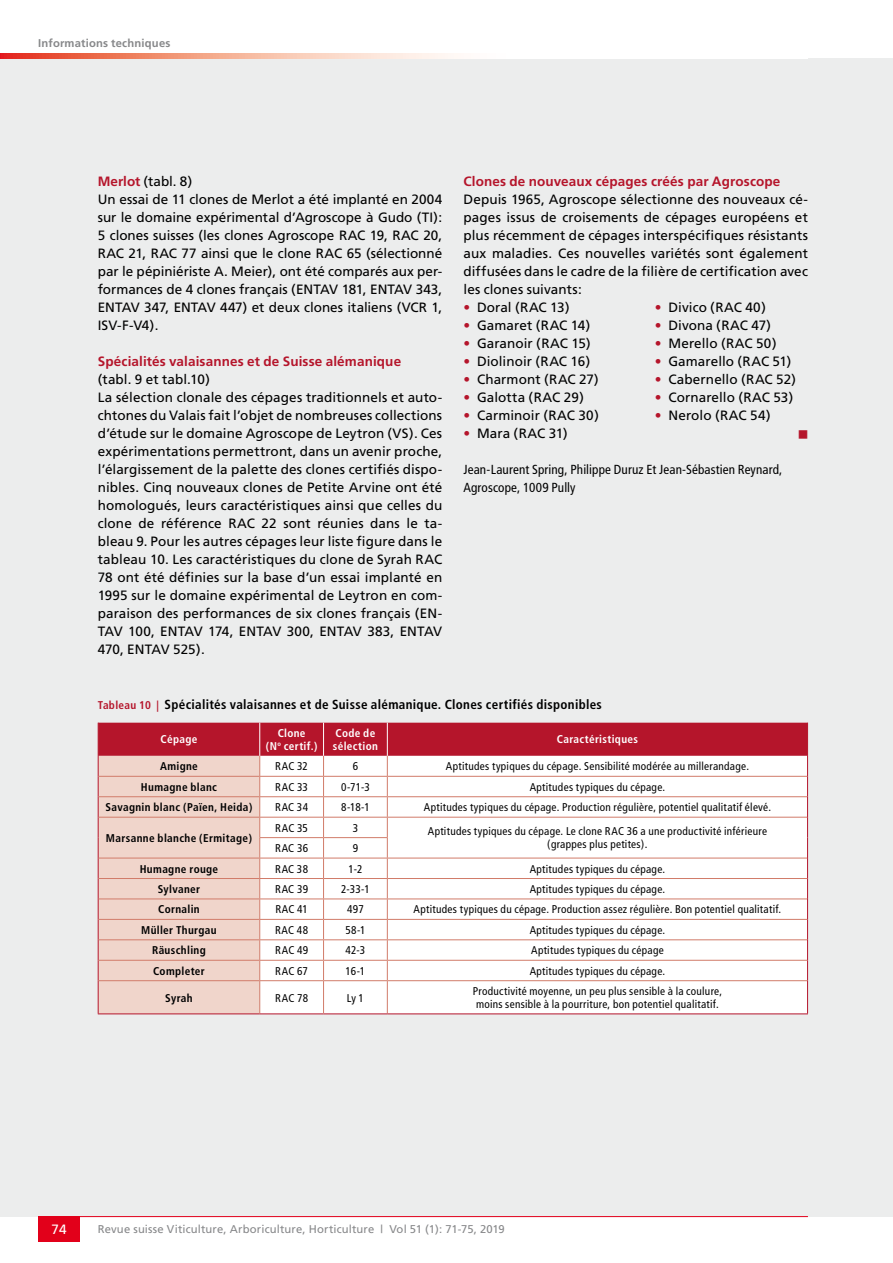
<style>
.page{position:relative;width:893px;height:1263px;background:#fff}
.page>*{position:absolute;margin:0;border:0;box-sizing:border-box;transform-origin:0 0}
.t1{font:13.5px/18px "Frutiger";letter-spacing:.005em;color:#000}
.t2{font:700 13.5px "Frutiger";letter-spacing:.01em;color:#b5152b}
.t3{font:13.5px "Frutiger";color:#fff}
.t4{font:700 condensed 13.2px "Frutiger";letter-spacing:.025em;color:#000}
.t5{font:condensed 13.2px/18px "Frutiger";letter-spacing:.01em;color:#000}
.t6{font:condensed 11.25px/12.8px "Frutiger";letter-spacing:.025em;color:#000;text-align:center}
.t7{font:700 condensed 11.25px "Frutiger";letter-spacing:.03em;color:#000}
.t8{font:11.25px "Frutiger";letter-spacing:.015em;color:#87888a}
.t9{font:700 condensed 11.25px/12.8px "Frutiger";letter-spacing:.03em;color:#fff;text-align:center}
.t10{font:700 11.25px "Frutiger";letter-spacing:.015em;color:#87888a}
.t11{font:10.5px "Universal Std Newswith Comm Pi";color:#b5152b}
.s1{font-weight:700;color:#b5152b}
.s2{color:#b5152b}
.s3{font-size:11.25px;color:#b5152b}
</style>
<div class="page">
<div style="left:0;top:58px;width:893px;height:1158px;background:#eceded"></div>
<svg style="left:0;top:54px;width:451px;height:4px;background:#f3a48f"></svg>
<hr style="left:38px;top:1216px;width:770px;height:1px;background:#e2001a">
<div style="left:38px;top:1216px;width:42px;height:26px;background:#e2001a"></div>
<svg style="left:98px;top:723px;width:710px;height:291px;background:#f1d7d7"></svg>
<hr style="left:807px;top:981px;width:1px;height:32px;background:#b5152b">
<hr style="left:387px;top:1013px;width:421px;height:1px;background:#b5152b">
<hr style="left:99px;top:960px;width:161px;height:1px;background:#d17c6a">
<hr style="left:260px;top:960px;width:64px;height:1px;background:#d17c6a">
<hr style="left:324px;top:960px;width:63px;height:1px;background:#d17c6a">
<hr style="left:387px;top:960px;width:420px;height:1px;background:#d17c6a">
<hr style="left:99px;top:980px;width:161px;height:1px;background:#d17c6a">
<hr style="left:260px;top:980px;width:64px;height:1px;background:#d17c6a">
<hr style="left:324px;top:980px;width:63px;height:1px;background:#d17c6a">
<hr style="left:387px;top:980px;width:420px;height:1px;background:#d17c6a">
<p class="t10" style="left:38px;top:37px;width:134px">Informations techniques</p>
<p class="t1" style="left:98px;top:172px;width:346px"><span class="s1">Merlot</span> (tabl. 8)<br>Un essai de 11 clones de Merlot a été implanté en 2004 sur le domaine expérimental d’Agroscope à Gudo (TI):<br>5 clones suisses (les clones Agroscope RAC 19, RAC 20, RAC 21, RAC 77 ainsi que le clone RAC 65 (sélectionné par le pépiniériste A. Meier), ont été comparés aux per&shy;formances de 4 clones français (ENTAV 181, ENTAV 343, ENTAV 347, ENTAV 447) et deux clones italiens (VCR 1, ISV-F-V4).</p>
<p class="t2" style="left:98px;top:353px;width:305px">Spécialités valaisannes et de Suisse alémanique</p>
<p class="t1" style="left:98px;top:370px;width:346px">(tabl. 9 et tabl.10)<br>La sélection clonale des cépages traditionnels et auto&shy;chtones du Valais fait l’objet de nombreuses collections d’étude sur le domaine Agroscope de Leytron (VS). Ces expérimentations permettront, dans un avenir proche, l’élargissement de la palette des clones certifiés dispo&shy;nibles. Cinq nouveaux clones de Petite Arvine ont été homologués, leurs caractéristiques ainsi que celles du clone de référence RAC 22 sont réunies dans le ta&shy;bleau 9. Pour les autres cépages leur liste figure dans le tableau 10. Les caractéristiques du clone de Syrah RAC 78 ont été définies sur la base d’un essai implanté en 1995 sur le domaine expérimental de Leytron en com&shy;paraison des performances de six clones français (EN-TAV 100, ENTAV 174, ENTAV 300, ENTAV 383, ENTAV 470, ENTAV 525).</p>
<p class="t2" style="left:463px;top:173px;width:318px">Clones de nouveaux cépages créés par Agroscope</p>
<p class="t1" style="left:463px;top:190px;width:346px;text-align:justify">Depuis 1965, Agroscope sélectionne des nouveaux cé&shy;pages issus de croisements de cépages européens et plus récemment de cépages interspécifiques résistants aux maladies. Ces nouvelles variétés sont également diffusées dans le cadre de la filière de certification avec les clones suivants:</p>
<p class="t1" style="left:463px;top:298px;width:108px"><span class="s2">•</span> Doral (RAC 13)</p>
<p class="t1" style="left:655px;top:298px;width:113px"><span class="s2">•</span> Divico (RAC 40)</p>
<p class="t1" style="left:463px;top:316px;width:128px"><span class="s2">•</span> Gamaret (RAC 14)</p>
<p class="t1" style="left:655px;top:316px;width:118px"><span class="s2">•</span> Divona (RAC 47)</p>
<p class="t1" style="left:463px;top:334px;width:129px"><span class="s2">•</span> Garanoir (RAC 15)</p>
<p class="t1" style="left:655px;top:334px;width:123px"><span class="s2">•</span> Merello (RAC 50)</p>
<p class="t1" style="left:463px;top:352px;width:128px"><span class="s2">•</span> Diolinoir (RAC 16)</p>
<p class="t1" style="left:655px;top:352px;width:138px"><span class="s2">•</span> Gamarello (RAC 51)</p>
<p class="t1" style="left:463px;top:370px;width:137px"><span class="s2">•</span> Charmont (RAC 27)</p>
<p class="t1" style="left:655px;top:370px;width:143px"><span class="s2">•</span> Cabernello (RAC 52)</p>
<p class="t1" style="left:463px;top:388px;width:122px"><span class="s2">•</span> Galotta (RAC 29)</p>
<p class="t1" style="left:655px;top:388px;width:140px"><span class="s2">•</span> Cornarello (RAC 53)</p>
<p class="t1" style="left:463px;top:406px;width:137px"><span class="s2">•</span> Carminoir (RAC 30)</p>
<p class="t1" style="left:655px;top:406px;width:117px"><span class="s2">•</span> Nerolo (RAC 54)</p>
<p class="t1" style="left:463px;top:424px;width:106px"><span class="s2">•</span> Mara (RAC 31)</p>
<p class="t11" style="left:799px;top:430px;width:11px">■</p>
<p class="t5" style="left:463px;top:461px;width:320px">Jean-Laurent Spring, Philippe Duruz Et Jean-Sébastien Reynard,<br>Agroscope, 1009 Pully</p>
<p class="t4" style="left:98px;top:697px;width:506px"><span class="s3">Tableau 10 |</span> Spécialités valaisannes et de Suisse alémanique. Clones certifiés disponibles</p>
<p class="t9" style="left:161px;top:733px;width:38px">Cépage</p>
<p class="t9" style="left:266px;top:727px;width:53px">Clone<br>(N<sup>o</sup> certif.)</p>
<p class="t9" style="left:333px;top:727px;width:47px;text-align:left">Code de sélection</p>
<p class="t9" style="left:557px;top:733px;width:83px">Caractéristiques</p>
<p class="t7" style="left:160px;top:760px;width:39px">Amigne</p>
<p class="t6" style="left:275px;top:760px;width:34px">RAC 32</p>
<p class="t6" style="left:353px;top:760px;width:7px">6</p>
<p class="t6" style="left:446px;top:760px;width:305px">Aptitudes typiques du cépage. Sensibilité modérée au millerandage.</p>
<p class="t7" style="left:141px;top:780px;width:78px">Humagne blanc</p>
<p class="t6" style="left:275px;top:780px;width:34px">RAC 33</p>
<p class="t6" style="left:341px;top:780px;width:30px">0-71-3</p>
<p class="t6" style="left:530px;top:780px;width:137px">Aptitudes typiques du cépage.</p>
<p class="t7" style="left:106px;top:801px;width:148px">Savagnin blanc (Païen, Heida)</p>
<p class="t6" style="left:275px;top:801px;width:34px">RAC 34</p>
<p class="t6" style="left:341px;top:801px;width:30px">8-18-1</p>
<p class="t6" style="left:424px;top:801px;width:349px">Aptitudes typiques du cépage. Production régulière, potentiel qualitatif élevé.</p>
<p class="t7" style="left:106px;top:831px;width:148px">Marsanne blanche (Ermitage)</p>
<p class="t6" style="left:275px;top:821px;width:34px">RAC 35</p>
<p class="t6" style="left:353px;top:821px;width:7px">3</p>
<p class="t6" style="left:428px;top:825px;width:341px">Aptitudes typiques du cépage. Le clone RAC 36 a une productivité inférieure (grappes plus petites).</p>
<p class="t6" style="left:275px;top:842px;width:34px">RAC 36</p>
<p class="t6" style="left:353px;top:842px;width:7px">9</p>
<p class="t7" style="left:140px;top:862px;width:80px">Humagne rouge</p>
<p class="t6" style="left:275px;top:862px;width:34px">RAC 38</p>
<p class="t6" style="left:348px;top:862px;width:15px">1-2</p>
<p class="t6" style="left:530px;top:862px;width:137px">Aptitudes typiques du cépage.</p>
<p class="t7" style="left:158px;top:882px;width:44px">Sylvaner</p>
<p class="t6" style="left:275px;top:883px;width:34px">RAC 39</p>
<p class="t6" style="left:341px;top:883px;width:30px">2-33-1</p>
<p class="t6" style="left:530px;top:883px;width:137px">Aptitudes typiques du cépage.</p>
<p class="t7" style="left:158px;top:903px;width:43px">Cornalin</p>
<p class="t6" style="left:275px;top:903px;width:34px">RAC 41</p>
<p class="t6" style="left:347px;top:903px;width:18px">497</p>
<p class="t6" style="left:414px;top:903px;width:369px">Aptitudes typiques du cépage. Production assez régulière. Bon potentiel qualitatif.</p>
<p class="t7" style="left:141px;top:923px;width:77px">Müller Thurgau</p>
<p class="t6" style="left:275px;top:924px;width:35px">RAC 48</p>
<p class="t6" style="left:345px;top:924px;width:22px">58-1</p>
<p class="t6" style="left:530px;top:924px;width:137px">Aptitudes typiques du cépage.</p>
<p class="t7" style="left:152px;top:944px;width:55px">Räuschling</p>
<p class="t6" style="left:275px;top:944px;width:34px">RAC 49</p>
<p class="t6" style="left:346px;top:944px;width:21px">42-3</p>
<p class="t6" style="left:531px;top:944px;width:134px">Aptitudes typiques du cépage</p>
<p class="t7" style="left:153px;top:964px;width:53px">Completer</p>
<p class="t6" style="left:275px;top:964px;width:34px">RAC 67</p>
<p class="t6" style="left:346px;top:964px;width:21px">16-1</p>
<p class="t6" style="left:530px;top:964px;width:137px">Aptitudes typiques du cépage.</p>
<p class="t7" style="left:165px;top:991px;width:29px">Syrah</p>
<p class="t6" style="left:275px;top:991px;width:34px">RAC 78</p>
<p class="t6" style="left:347px;top:991px;width:19px">Ly 1</p>
<p class="t6" style="left:473px;top:985px;width:251px;text-align:left">Productivité moyenne, un peu plus sensible à la coulure, moins sensible à la pourriture, bon potentiel qualitatif.</p>
<p class="t3" style="left:51px;top:1221px;width:17px">74</p>
<p class="t8" style="left:98px;top:1223px;width:409px">Revue suisse Viticulture, Arboriculture, Horticulture | Vol 51 (1): 71-75, 2019</p>
</div>
